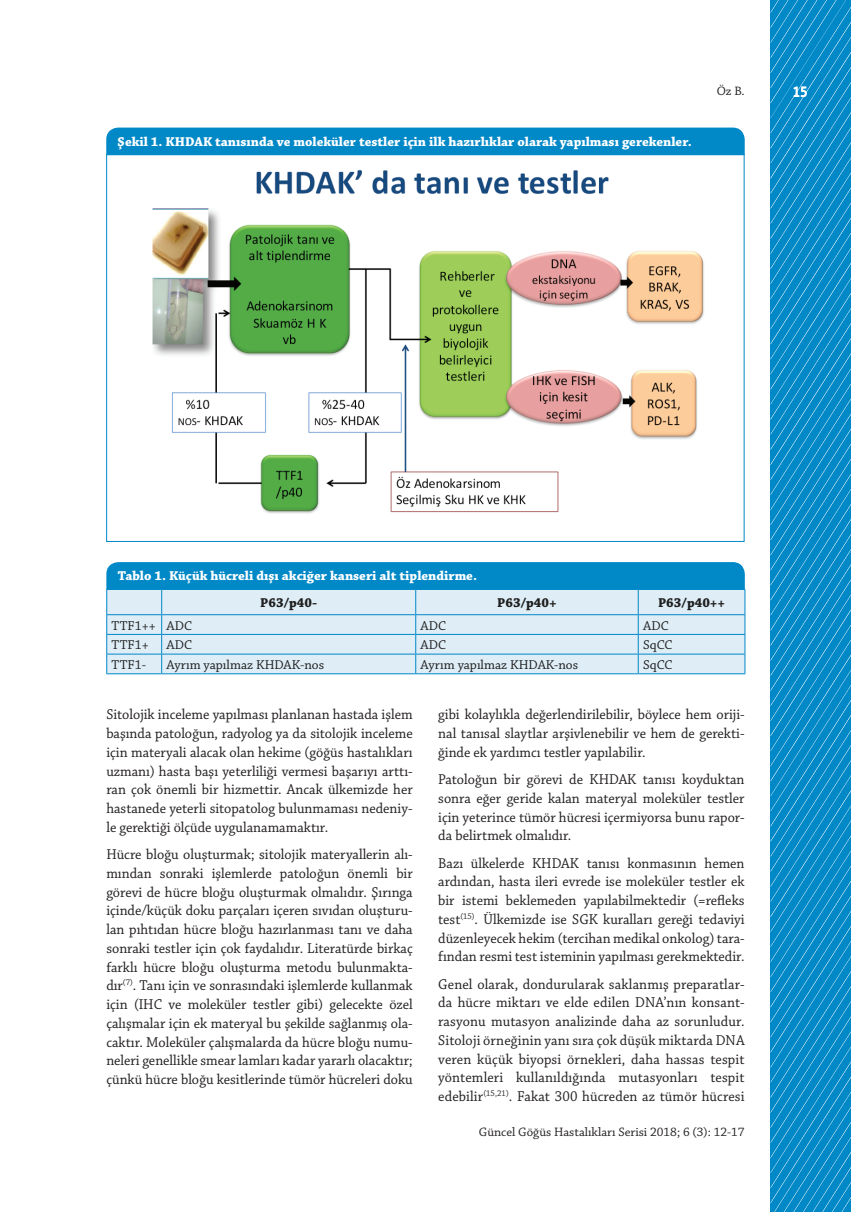
<style>
.page{position:relative;width:851px;height:1212px;background:#fff}
.page>*{position:absolute;margin:0;border:0;box-sizing:border-box;transform-origin:0 0}
.t1{font:15px/18.8px "Chaparral Pro";color:#231f20;text-align:justify;scale:.95 1}
.t2{font:700 15px "Alwyn OT";color:#fff;scale:.85 1}
.t3{font:700 13.5px "Chaparral Pro";color:#fff}
.t4{font:13.5px "Chaparral Pro";color:#1e1f1e}
.t5{font:700 13.5px "Chaparral Pro";color:#1e1f1e}
.t6{font:12.9px "Chaparral Pro";color:#231f20}
</style>
<div class="page">
<svg style="left:770px;top:0;width:80px;height:1212px;background:#0d8ec9"></svg>
<img style="left:152px;top:170px;width:552px;height:344px">
<div style="left:106px;top:128px;width:638px;height:27px;background:#0088c7"></div>
<hr style="left:106px;top:673px;width:56px;height:1px;background:#0088c7">
<hr style="left:162px;top:673px;width:253px;height:1px;background:#0088c7">
<hr style="left:415px;top:673px;width:223px;height:1px;background:#0088c7">
<hr style="left:638px;top:673px;width:107px;height:1px;background:#0088c7">
<svg style="left:106px;top:562px;width:639px;height:111px;background:#a0d0e9"></svg>
<p class="t3" style="left:118px;top:133px;width:575px">Şekil 1. KHDAK tanısında ve moleküler testler için ilk hazırlıklar olarak yapılması gerekenler.</p>
<p class="t6" style="left:716px;top:83px;width:29px">Öz B.</p>
<p class="t2" style="left:792px;top:82px;width:19px">15</p>
<p class="t3" style="left:118px;top:568px;width:361px">Tablo 1. Küçük hücreli dışı akciğer kanseri alt tiplendirme.</p>
<p class="t5" style="left:260px;top:595px;width:58px">P63/p40-</p>
<p class="t5" style="left:497px;top:595px;width:61px">P63/p40+</p>
<p class="t5" style="left:658px;top:595px;width:69px">P63/p40++</p>
<p class="t4" style="left:112px;top:618px;width:82px">TTF1++ ADC</p>
<p class="t4" style="left:420px;top:618px;width:27px">ADC</p>
<p class="t4" style="left:643px;top:618px;width:27px">ADC</p>
<p class="t4" style="left:112px;top:637px;width:39px">TTF1+</p>
<p class="t4" style="left:166px;top:637px;width:27px">ADC</p>
<p class="t4" style="left:420px;top:637px;width:27px">ADC</p>
<p class="t4" style="left:643px;top:637px;width:31px">SqCC</p>
<p class="t4" style="left:112px;top:657px;width:36px">TTF1-</p>
<p class="t4" style="left:166px;top:657px;width:159px">Ayrım yapılmaz KHDAK-nos</p>
<p class="t4" style="left:420px;top:657px;width:159px">Ayrım yapılmaz KHDAK-nos</p>
<p class="t4" style="left:643px;top:657px;width:31px">SqCC</p>
<p class="t1" style="left:106px;top:706px;width:324px">Sitolojik inceleme yapılması planlanan hastada işlem başında patoloğun, radyolog ya da sitolojik inceleme için materyali alacak olan hekime (göğüs hastalıkları uzmanı) hasta başı yeterliliği vermesi başarıyı arttı&shy;ran çok önemli bir hizmettir. Ancak ülkemizde her hastanede yeterli sitopatolog bulunmaması nedeniy&shy;le gerektiği ölçüde uygulanamamaktır.</p>
<p class="t1" style="left:106px;top:845px;width:324px">Hücre bloğu oluşturmak; sitolojik materyallerin alı&shy;mından sonraki işlemlerde patoloğun önemli bir görevi de hücre bloğu oluşturmak olmalıdır. Şırınga içinde/küçük doku parçaları içeren sıvıdan oluşturu&shy;lan pıhtıdan hücre bloğu hazırlanması tanı ve daha sonraki testler için çok faydalıdır. Literatürde birkaç farklı hücre bloğu oluşturma metodu bulunmakta&shy;dır<sup>(7)</sup>. Tanı için ve sonrasındaki işlemlerde kullanmak için (IHC ve moleküler testler gibi) gelecekte özel çalışmalar için ek materyal bu şekilde sağlanmış ola&shy;caktır. Moleküler çalışmalarda da hücre bloğu numu&shy;neleri genellikle smear lamları kadar yararlı olacaktır; çünkü hücre bloğu kesitlerinde tümör hücreleri doku</p>
<p class="t1" style="left:438px;top:706px;width:324px">gibi kolaylıkla değerlendirilebilir, böylece hem oriji&shy;nal tanısal slaytlar arşivlenebilir ve hem de gerekti&shy;ğinde ek yardımcı testler yapılabilir.</p>
<p class="t1" style="left:438px;top:770px;width:324px">Patoloğun bir görevi de KHDAK tanısı koyduktan sonra eğer geride kalan materyal moleküler testler için yeterince tümör hücresi içermiyorsa bunu rapor&shy;da belirtmek olmalıdır.</p>
<p class="t1" style="left:438px;top:854px;width:324px">Bazı ülkelerde KHDAK tanısı konmasının hemen ardından, hasta ileri evrede ise moleküler testler ek bir istemi beklemeden yapılabilmektedir (=refleks test<sup>(15)</sup>. Ülkemizde ise SGK kuralları gereği tedaviyi düzenleyecek hekim (tercihan medikal onkolog) tara&shy;fından resmi test isteminin yapılması gerekmektedir.</p>
<p class="t1" style="left:438px;top:975px;width:324px">Genel olarak, dondurularak saklanmış preparatlar&shy;da hücre miktarı ve elde edilen DNA’nın konsant&shy;rasyonu mutasyon analizinde daha az sorunludur.<br>Sitoloji örneğinin yanı sıra çok düşük miktarda DNA veren küçük biyopsi örnekleri, daha hassas tespit yöntemleri kullanıldığında mutasyonları tespit edebilir<sup>(15,21)</sup>. Fakat 300 hücreden az tümör hücresi</p>
<p class="t6" style="left:478px;top:1125px;width:267px">Güncel Göğüs Hastalıkları Serisi 2018; 6 (3): 12-17</p>
</div>
